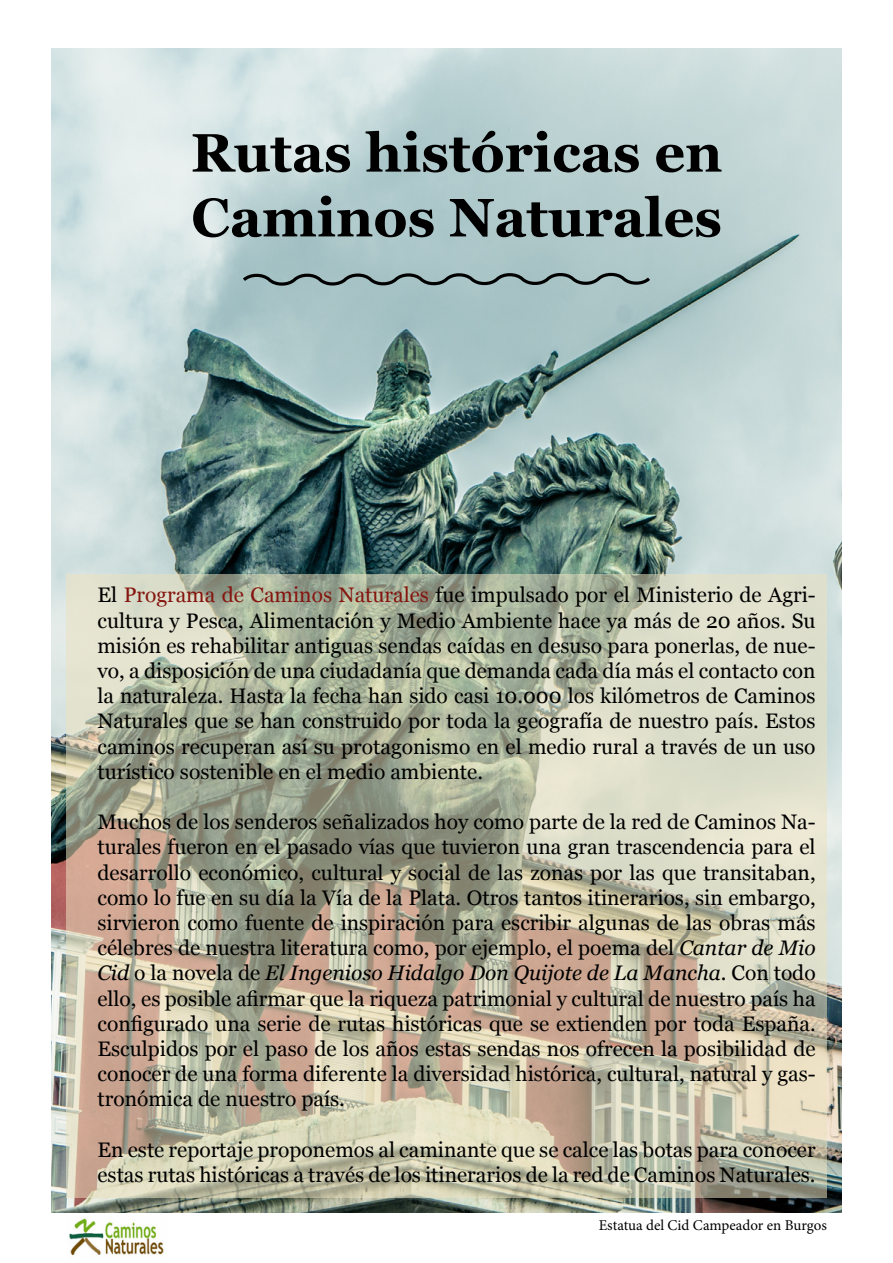
<style>
.page{position:relative;width:893px;height:1263px;background:#fff}
.page>*{position:absolute;margin:0;border:0;box-sizing:border-box;transform-origin:0 0}
.t1{font:700 54px/64.8px "Georgia";color:#000}
.t2{font:21px/25.2px "Georgia";color:#000;text-align:justify}
.t3{font:15px "Minion Pro";color:#000}
.s1{color:#85150f}
.s2{font-style:italic}
</style>
<div class="page">
<img style="left:51px;top:49px;width:791px;height:1163px">
<svg style="left:67px;top:574px;width:760px;height:624px;background:#c0bda6"></svg>
<svg style="left:239px;top:268px;width:414px;height:22px;background:#8da5a7"></svg>
<img style="left:69px;top:1218px;width:95px;height:38px">
<h1 class="t1" style="left:191px;top:121px;width:533px">Rutas históricas en<br>Caminos Naturales</h1>
<p class="t2" style="left:97px;top:583px;width:720px">El <span class="s1">Programa de Caminos Naturales</span> fue impulsado por el Ministerio de Agri&shy;cultura y Pesca, Alimentación y Medio Ambiente hace ya más de 20 años. Su misión es rehabilitar antiguas sendas caídas en desuso para ponerlas, de nue&shy;vo, a disposición de una ciudadanía que demanda cada día más el contacto con la naturaleza. Hasta la fecha han sido casi 10.000 los kilómetros de Caminos Naturales que se han construido por toda la geografía de nuestro país. Estos caminos recuperan así su protagonismo en el medio rural a través de un uso turístico sostenible en el medio ambiente.</p>
<p class="t2" style="left:97px;top:810px;width:720px">Muchos de los senderos señalizados hoy como parte de la red de Caminos Na&shy;turales fueron en el pasado vías que tuvieron una gran trascendencia para el desarrollo económico, cultural y social de las zonas por las que transitaban, como lo fue en su día la Vía de la Plata. Otros tantos itinerarios, sin embargo, sirvieron como fuente de inspiración para escribir algunas de las obras más célebres de nuestra literatura como, por ejemplo, el poema del <span class="s2">Cantar de Mio Cid</span> o la novela de <span class="s2">El Ingenioso Hidalgo Don Quijote de La Mancha</span>. Con todo ello, es posible afirmar que la riqueza patrimonial y cultural de nuestro país ha configurado una serie de rutas históricas que se extienden por toda España.<br>Esculpidos por el paso de los años estas sendas nos ofrecen la posibilidad de conocer de una forma diferente la diversidad histórica, cultural, natural y gas&shy;tronómica de nuestro país.</p>
<p class="t2" style="left:97px;top:1137px;width:720px">En este reportaje proponemos al caminante que se calce las botas para conocer estas rutas históricas a través de los itinerarios de la red de Caminos Naturales.</p>
<p class="t3" style="left:599px;top:1215px;width:230px">Estatua del Cid Campeador en Burgos</p>
</div>
